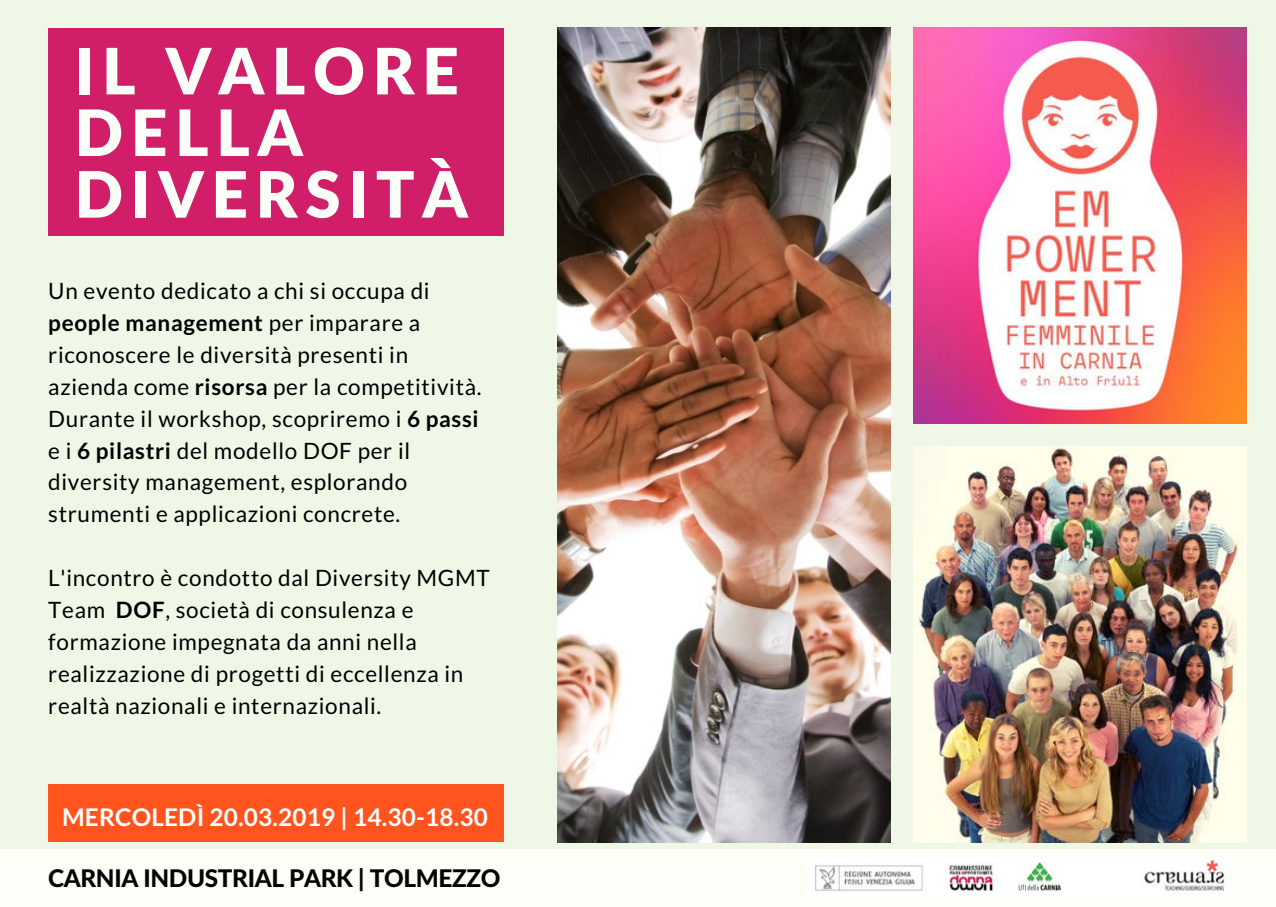
<style>
.page{position:relative;width:1276px;height:907px;background:#fff}
.page>*{position:absolute;margin:0;border:0;box-sizing:border-box;transform-origin:0 0}
.t1{font:900 63.9px/61.6px "Lato Latin";letter-spacing:.12em;color:#fbfff7}
.t2{font:700 24.3px "Lato";letter-spacing:.01em;color:#fff}
.t3{font:800 24.3px "Lato Latin";letter-spacing:-.015em;color:#000}
.t4{font:22.5px/31.9px "Lato";letter-spacing:.03em;color:#000}
.s1{font-weight:700}
</style>
<div class="page">
<div style="left:0;top:0;width:1276px;height:906px;background:#fbfff7"></div>
<div style="left:0;top:0;width:1276px;height:848px;background:#eff7e6"></div>
<img style="left:558px;top:28px;width:332px;height:813px">
<img style="left:914px;top:28px;width:332px;height:395px">
<img style="left:914px;top:446px;width:332px;height:395px">
<div style="left:48px;top:784px;width:456px;height:57px;background:#ff541e"></div>
<img style="left:815px;top:858px;width:409px;height:33px">
<div style="left:48px;top:28px;width:456px;height:208px;background:#d11e69"></div>
<h1 class="t1" style="left:75px;top:39px;width:395px">IL VALORE<br>DELLA<br>DIVERSITÀ</h1>
<p class="t4" style="left:48px;top:274px;width:435px">Un evento dedicato a chi si occupa di <span class="s1">people management</span> per imparare a riconoscere le diversità presenti in azienda come <span class="s1">risorsa</span> per la competitività.<br>Durante il workshop, scopriremo i <span class="s1">6 passi </span>e i <span class="s1">6 pilastri</span> del modello DOF per il diversity management, esplorando strumenti e applicazioni concrete.</p>
<p class="t4" style="left:48px;top:561px;width:443px">L'incontro è condotto dal Diversity MGMT Team <span class="s1">DOF</span>, società di consulenza e formazione impegnata da anni nella realizzazione di progetti di eccellenza in realtà nazionali e internazionali.</p>
<p class="t2" style="left:62px;top:801px;width:427px">MERCOLEDÌ 20.03.2019 | 14.30-18.30</p>
<p class="t3" style="left:48px;top:862px;width:454px">CARNIA INDUSTRIAL PARK | TOLMEZZO</p>
</div>
